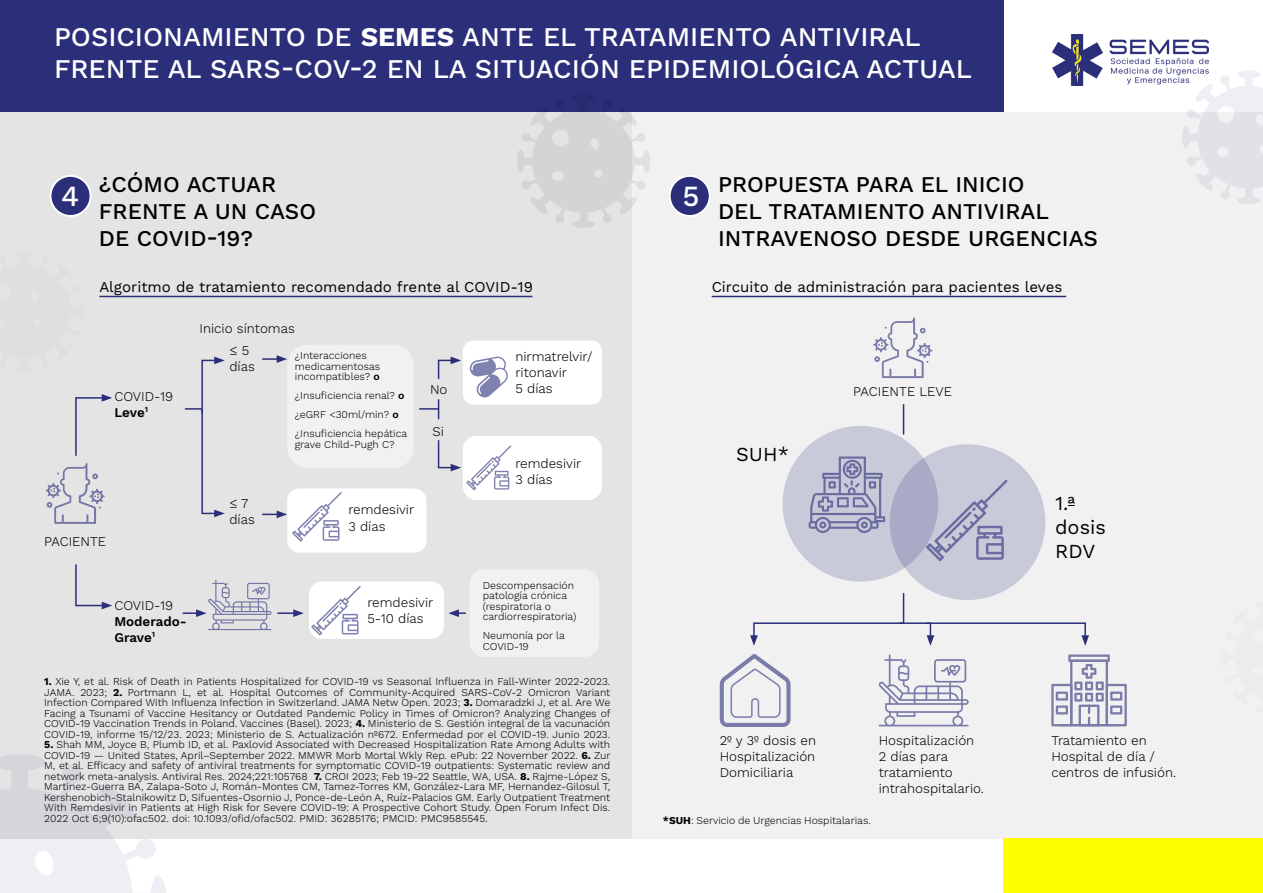
<style>
.page{position:relative;width:1263px;height:893px;background:#fff}
.page>*{position:absolute;margin:0;border:0;box-sizing:border-box;transform-origin:0 0}
.t1{font:500 29.25px "Work Sans";color:#fff}
.t2{font:500 27px/32.4px "Work Sans";color:#fff}
.t3{font:500 22.5px/27px "Work Sans";color:#000}
.t4{font:19.8px/23.9px "Work Sans";color:#000}
.t5{font:15px "Work Sans";color:#000}
.t6{font:300 13.35px/16px "Work Sans";color:#000}
.t7{font:600 13.35px/16px "Work Sans";color:#000}
.t8{font:300 10.5px/10.5px "Work Sans";color:#000}
.s1{font-weight:700}
.s2{font-weight:600}
</style>
<div class="page">
<div style="left:0;top:0;width:1003px;height:129px;background:#2b2e79"></div>
<div style="left:0;top:113px;width:1263px;height:726px;background:#f1f1f1"></div>
<div style="left:0;top:113px;width:631px;height:726px;background:#e4e4e5"></div>
<div style="left:287px;top:488px;width:139px;height:65px;background:#fff;border-radius:12px"></div>
<div style="left:287px;top:345px;width:127px;height:123px;background:#f1f1f1;border-radius:20px"></div>
<div style="left:470px;top:569px;width:129px;height:88px;background:#f1f1f1;border-radius:14px"></div>
<div style="left:309px;top:582px;width:135px;height:57px;background:#fff;border-radius:13px"></div>
<div style="left:463px;top:340px;width:139px;height:65px;background:#fff;border-radius:11px"></div>
<div style="left:463px;top:436px;width:139px;height:64px;background:#fff;border-radius:14px"></div>
<img style="left:1052px;top:34px;width:157px;height:52px">
<div style="left:50px;top:176px;width:41px;height:40px;background:#2b2e79;border-radius:50%"></div>
<div style="left:50px;top:175px;width:42px;height:42px;border:2px solid #fff;border-radius:50%"></div>
<div style="left:670px;top:176px;width:40px;height:40px;background:#2b2e79;border-radius:50%"></div>
<div style="left:669px;top:175px;width:42px;height:42px;border:2px solid #fff;border-radius:50%"></div>
<svg style="left:0;top:754px;width:166px;height:139px"></svg>
<svg style="left:517px;top:112px;width:133px;height:116px"></svg>
<svg style="left:1182px;top:70px;width:81px;height:134px"></svg>
<div style="left:1003px;top:839px;width:260px;height:54px;background:#ff0"></div>
<hr style="left:99px;top:296px;width:433px;height:1px;background:#2b2e79">
<hr style="left:712px;top:296px;width:354px;height:1px;background:#2b2e79">
<svg style="left:879px;top:654px;width:90px;height:72px"></svg>
<svg style="left:1051px;top:654px;width:76px;height:72px"></svg>
<hr style="left:1059px;top:724px;width:60px;height:2px;background:#2b2e79">
<svg style="left:720px;top:654px;width:70px;height:73px"></svg>
<div style="left:782px;top:426px;width:156px;height:156px;background:#c9cad9;border-radius:50%"></div>
<svg style="left:890px;top:444px;width:155px;height:156px;background:#c1c2d4"></svg>
<svg style="left:926px;top:480px;width:81px;height:81px;background:#b4b5cc"></svg>
<svg style="left:311px;top:586px;width:50px;height:49px"></svg>
<svg style="left:809px;top:456px;width:76px;height:77px"></svg>
<svg style="left:46px;top:463px;width:59px;height:61px"></svg>
<svg style="left:873px;top:317px;width:59px;height:61px"></svg>
<svg style="left:183px;top:579px;width:88px;height:51px"></svg>
<svg style="left:277px;top:609px;width:27px;height:8px"></svg>
<svg style="left:448px;top:609px;width:18px;height:8px"></svg>
<svg style="left:262px;top:492px;width:80px;height:50px"></svg>
<hr style="left:419px;top:408px;width:20px;height:2px;background:#2b2e79">
<svg style="left:438px;top:399px;width:1px;height:20px"></svg>
<svg style="left:262px;top:355px;width:25px;height:8px"></svg>
<svg style="left:75px;top:394px;width:37px;height:62px"></svg>
<svg style="left:437px;top:357px;width:24px;height:22px"></svg>
<svg style="left:185px;top:357px;width:40px;height:160px"></svg>
<svg style="left:437px;top:439px;width:74px;height:51px"></svg>
<svg style="left:75px;top:564px;width:37px;height:45px"></svg>
<svg style="left:469px;top:356px;width:39px;height:41px"></svg>
<hr style="left:903px;top:593px;width:1px;height:30px;background:#2b2e79">
<hr style="left:903px;top:404px;width:1px;height:31px;background:#2b2e79">
<svg style="left:750px;top:622px;width:339px;height:24px"></svg>
<h2 class="t2" style="left:54px;top:22px;width:919px">POSICIONAMIENTO DE <span class="s1">SEMES</span> ANTE EL TRATAMIENTO ANTIVIRAL<br>FRENTE AL SARS-COV-2 EN LA SITUACIÓN EPIDEMIOLÓGICA ACTUAL</h2>
<h3 class="t3" style="left:99px;top:172px;width:219px">¿CÓMO ACTUAR<br>FRENTE A UN CASO<br>DE COVID-19?</h3>
<h3 class="t3" style="left:718px;top:172px;width:381px">PROPUESTA PARA EL INICIO<br>DEL TRATAMIENTO ANTIVIRAL<br>INTRAVENOSO DESDE URGENCIAS</h3>
<h1 class="t1" style="left:61px;top:179px;width:20px">4</h1>
<h1 class="t1" style="left:682px;top:179px;width:19px">5</h1>
<h3 class="t5" style="left:99px;top:278px;width:435px">Algoritmo de tratamiento recomendado frente al COVID-19</h3>
<h3 class="t5" style="left:712px;top:278px;width:352px">Circuito de administración para pacientes leves</h3>
<p class="t6" style="left:114px;top:389px;width:60px">COVID-19<br><span class="s2">Leve</span><sup>1</sup></p>
<p class="t6" style="left:44px;top:534px;width:63px">PACIENTE</p>
<p class="t6" style="left:200px;top:321px;width:97px">Inicio síntomas</p>
<p class="t6" style="left:229px;top:343px;width:27px">≤ 5 días</p>
<p class="t8" style="left:295px;top:351px;width:87px">¿Interacciones medicamentosas incompatibles? <span class="s2">o</span></p>
<p class="t8" style="left:295px;top:386px;width:114px;line-height:19px">¿Insuficiencia renal? <span class="s2">o </span>¿eGRF &lt;30ml/min? <span class="s2">o </span>¿Insuficiencia hepática</p>
<p class="t8" style="left:295px;top:439px;width:101px">grave Child-Pugh C?</p>
<p class="t6" style="left:430px;top:382px;width:19px">No</p>
<p class="t6" style="left:433px;top:424px;width:13px">Si</p>
<p class="t6" style="left:229px;top:496px;width:27px">≤ 7 días</p>
<p class="t6" style="left:348px;top:502px;width:67px">remdesivir<br>3 días</p>
<p class="t6" style="left:114px;top:597px;width:60px">COVID-19</p>
<p class="t7" style="left:114px;top:614px;width:74px">Moderado-<br>Grave<sup>1</sup></p>
<p class="t6" style="left:367px;top:595px;width:67px">remdesivir<br>5-10 días</p>
<p class="t6" style="left:515px;top:349px;width:79px">nirmatrelvir/ ritonavir<br>5 días</p>
<p class="t6" style="left:515px;top:456px;width:67px">remdesivir<br>3 días</p>
<p class="t8" style="left:483px;top:580px;width:95px">Descompensación patología crónica (respiratoria o cardiorrespiratoria)</p>
<p class="t8" style="left:483px;top:631px;width:84px">Neumonía por la<br>COVID-19</p>
<p class="t8" style="left:44px;top:677px;width:568px;text-align:justify"><span class="s1">1.</span> Xie Y, et al. Risk of Death in Patients Hospitalized for COVID-19 vs Seasonal Influenza in Fall-Winter 2022-2023.<br>JAMA. 2023; <span class="s1">2.</span> Portmann L, et al. Hospital Outcomes of Community-Acquired SARS-CoV-2 Omicron Variant Infection Compared With Influenza Infection in Switzerland. JAMA Netw Open. 2023; <span class="s1">3.</span> Domaradzki J, et al. Are We Facing a Tsunami of Vaccine Hesitancy or Outdated Pandemic Policy in Times of Omicron? Analyzing Changes of COVID-19 Vaccination Trends in Poland. Vaccines (Basel). 2023; <span class="s1">4.</span> Ministerio de S. Gestión integral de la vacunación COVID-19, informe 15/12/23. 2023; Ministerio de S. Actualización nº672. Enfermedad por el COVID-19. Junio 2023.</p>
<p class="t8" style="left:44px;top:740px;width:568px;text-align:justify"><span class="s1">5.</span> Shah MM, Joyce B, Plumb ID, et al. Paxlovid Associated with Decreased Hospitalization Rate Among Adults with COVID-19 — United States, April–September 2022. MMWR Morb Mortal Wkly Rep. ePub: 22 November 2022. <span class="s1">6.</span> Zur M, et al. Efficacy and safety of antiviral treatments for symptomatic COVID-19 outpatients: Systematic review and network meta-analysis. Antiviral Res. 2024;221:105768 <span class="s1">7.</span> CROI 2023; Feb 19-22 Seattle, WA, USA. <span class="s1">8.</span> Rajme-López S, Martinez-Guerra BA, Zalapa-Soto J, Román-Montes CM, Tamez-Torres KM, González-Lara MF, Hernandez-Gilosul T, Kershenobich-Stalnikowitz D, Sifuentes-Osornio J, Ponce-de-León A, Ruíz-Palacios GM. Early Outpatient Treatment With Remdesivir in Patients at High Risk for Severe COVID-19: A Prospective Cohort Study. Open Forum Infect Dis.<br>2022 Oct 6;9(10):ofac502. doi: 10.1093/ofid/ofac502. PMID: 36285176; PMCID: PMC9585545.</p>
<h3 class="t4" style="left:736px;top:443px;width:54px">SUH*</h3>
<p class="t6" style="left:853px;top:384px;width:100px">PACIENTE LEVE</p>
<p class="t6" style="left:720px;top:733px;width:98px;text-align:justify">2º y 3º dosis en Hospitalización Domiciliaria</p>
<p class="t6" style="left:879px;top:733px;width:107px">Hospitalización<br>2 días para tratamiento intrahospitalario.</p>
<p class="t8" style="left:663px;top:815px;width:209px"><span class="s1">*SUH</span>: Servicio de Urgencias Hospitalarias.</p>
<h3 class="t4" style="left:1055px;top:492px;width:52px">1.ª dosis<br>RDV</h3>
<p class="t6" style="left:1051px;top:733px;width:126px">Tratamiento en<br>Hospital de día / centros de infusión.</p>
</div>
